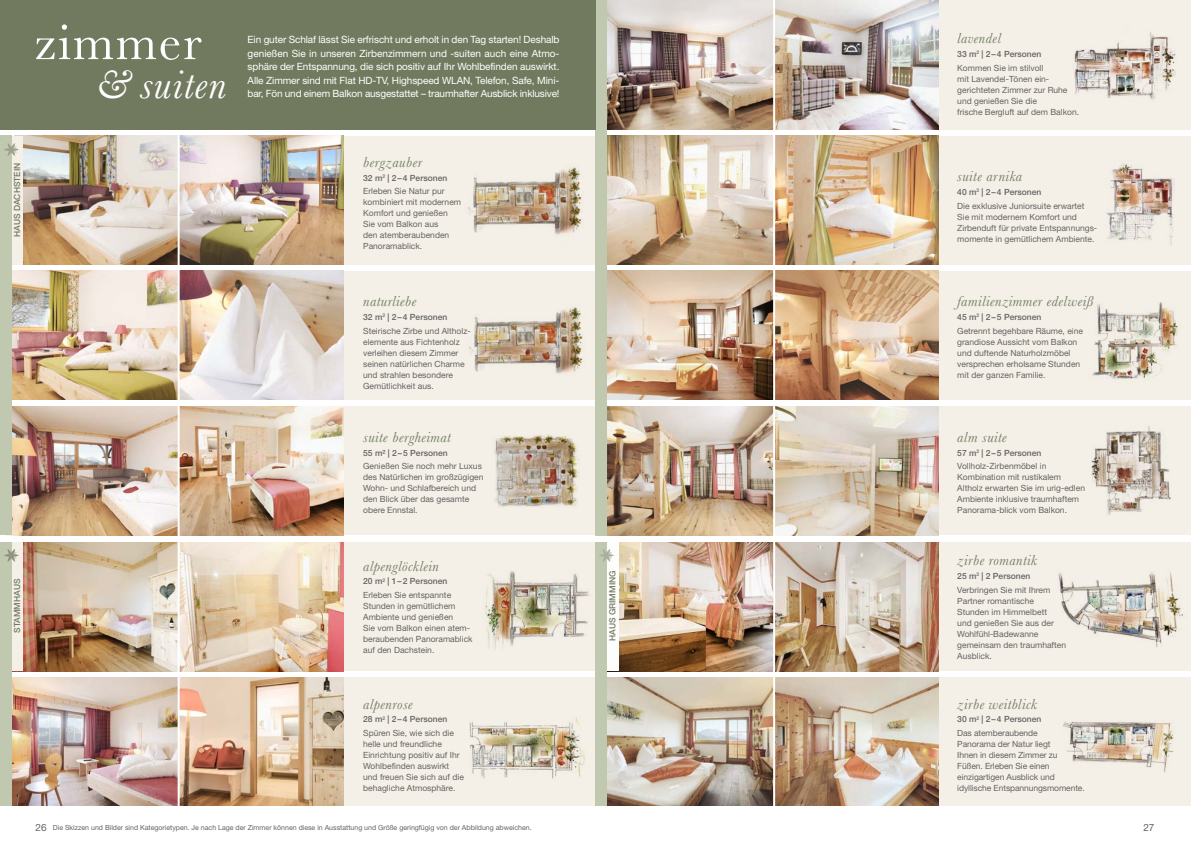
<style>
.page{position:relative;width:1191px;height:842px;background:#fff}
.page>*{position:absolute;margin:0;border:0;box-sizing:border-box;transform-origin:0 0}
.t1{font:51.6px "Baskerville";letter-spacing:.03em;color:#fff}
.t2{font:italic 41.3px "Baskerville";letter-spacing:.03em;color:#fff}
.t3{font:italic 15px "Baskerville";letter-spacing:.03em;color:#717a5f}
.t4{font:10px/13.5px "Helvetica Neue LT Std";letter-spacing:-.015em;color:#fff;text-align:justify}
.t5{font:10px "Helvetica Neue LT Std";color:#636362}
.t6{font:8.5px/11px "Helvetica Neue LT Std";color:#636362}
.t7{font:500 8.5px "Helvetica Neue LT Std";color:#717a5f}
.t8{font:500 8.5px "Helvetica Neue LT Std";color:#636362}
.t9{font:7px "Helvetica Neue LT Std";color:#636362}
.s1{font-weight:500}
</style>
<div class="page">
<div style="left:927px;top:0;width:264px;height:129px;background:#f4f0e8"></div>
<div style="left:927px;top:135px;width:264px;height:129px;background:#f4f0e8"></div>
<div style="left:332px;top:135px;width:266px;height:129px;background:#f4f0e8"></div>
<div style="left:927px;top:271px;width:264px;height:129px;background:#f4f0e8"></div>
<div style="left:332px;top:271px;width:266px;height:129px;background:#f4f0e8"></div>
<div style="left:927px;top:406px;width:264px;height:129px;background:#f4f0e8"></div>
<div style="left:332px;top:406px;width:266px;height:129px;background:#f4f0e8"></div>
<div style="left:927px;top:542px;width:264px;height:129px;background:#f4f0e8"></div>
<div style="left:332px;top:542px;width:266px;height:129px;background:#f4f0e8"></div>
<div style="left:927px;top:678px;width:264px;height:128px;background:#f4f0e8"></div>
<div style="left:332px;top:678px;width:266px;height:128px;background:#f4f0e8"></div>
<img style="left:607px;top:0;width:166px;height:129px">
<img style="left:607px;top:135px;width:166px;height:129px">
<img style="left:23px;top:135px;width:155px;height:129px">
<img style="left:607px;top:271px;width:166px;height:129px">
<img style="left:11px;top:271px;width:167px;height:129px">
<svg style="left:180px;top:271px;width:163px;height:129px;background:#d9ccc3"></svg>
<img style="left:607px;top:406px;width:166px;height:129px">
<img style="left:11px;top:406px;width:167px;height:129px">
<img style="left:619px;top:542px;width:154px;height:129px">
<img style="left:23px;top:542px;width:155px;height:129px">
<img style="left:607px;top:678px;width:166px;height:128px">
<img style="left:11px;top:678px;width:167px;height:128px">
<img style="left:775px;top:0;width:163px;height:129px">
<img style="left:775px;top:135px;width:163px;height:129px">
<img style="left:180px;top:135px;width:163px;height:129px">
<img style="left:775px;top:271px;width:163px;height:129px">
<svg style="left:775px;top:406px;width:163px;height:129px;background:#d5c7b5"></svg>
<img style="left:180px;top:406px;width:163px;height:129px">
<img style="left:775px;top:542px;width:163px;height:129px">
<svg style="left:180px;top:542px;width:163px;height:129px;background:#e4cbb2"></svg>
<img style="left:775px;top:678px;width:163px;height:128px">
<img style="left:180px;top:678px;width:163px;height:128px">
<img style="left:1058px;top:572px;width:125px;height:76px">
<img style="left:468px;top:167px;width:116px;height:68px">
<img style="left:1092px;top:302px;width:86px;height:82px">
<img style="left:469px;top:306px;width:115px;height:68px">
<img style="left:1091px;top:426px;width:80px;height:89px">
<img style="left:494px;top:434px;width:85px;height:74px">
<img style="left:1062px;top:721px;width:112px;height:52px">
<img style="left:1074px;top:32px;width:102px;height:68px">
<img style="left:1106px;top:163px;width:68px;height:82px">
<div style="left:595px;top:0;width:12px;height:535px;background:#c0c8af"></div>
<div style="left:0;top:0;width:595px;height:129px;background:#717a5f"></div>
<div style="left:11px;top:135px;width:12px;height:129px;background:#f4f0e8"></div>
<div style="left:11px;top:542px;width:12px;height:129px;background:#f4f0e8"></div>
<div style="left:595px;top:542px;width:12px;height:264px;background:#c0c8af"></div>
<div style="left:0;top:542px;width:11px;height:264px;background:#c0c8af"></div>
<div style="left:0;top:135px;width:11px;height:400px;background:#c0c8af"></div>
<img style="left:485px;top:571px;width:104px;height:78px">
<img style="left:469px;top:717px;width:117px;height:62px">
<svg style="left:4px;top:143px;width:15px;height:13px"></svg>
<svg style="left:4px;top:549px;width:15px;height:13px"></svg>
<svg style="left:599px;top:549px;width:15px;height:13px"></svg>
<h1 class="t1" style="left:35px;top:10px;width:168px">zimmer</h1>
<h2 class="t2" style="left:96px;top:57px;width:132px">&amp; suiten</h2>
<p class="t4" style="left:248px;top:33px;width:313px">Ein guter Schlaf lässt Sie erfrischt und erholt in den Tag starten! Deshalb genießen Sie in unseren Zirbenzimmern und -suiten auch eine Atmo&shy;sphäre der Entspannung, die sich positiv auf Ihr Wohlbefinden auswirkt.<br>Alle Zimmer sind mit Flat HD-TV, Highspeed WLAN, Telefon, Safe, Mini&shy;bar, Fön und einem Balkon ausgestattet – traumhafter Ausblick inklusive!</p>
<p class="t7" style="left:12px;top:237px;width:76px;rotate:-90deg">HAUS DACHSTEIN</p>
<h3 class="t3" style="left:363px;top:152px;width:60px">bergzauber</h3>
<p class="t6" style="left:363px;top:171px;width:86px;line-height:13.8px"><span class="s1">32 m</span><sup>2</sup> <span class="s1">| 2–4 Personen<br></span>Erleben Sie Natur pur</p>
<p class="t6" style="left:363px;top:197px;width:99px">kombiniert mit modernem<br>Komfort und genießen<br>Sie vom Balkon aus<br>den atemberaubenden<br>Panoramablick.</p>
<h3 class="t3" style="left:363px;top:291px;width:55px">naturliebe</h3>
<p class="t6" style="left:363px;top:310px;width:108px;line-height:13.8px"><span class="s1">32 m</span><sup>2</sup> <span class="s1">| 2–4 Personen<br></span>Steirische Zirbe und Altholz-</p>
<p class="t6" style="left:363px;top:336px;width:103px">elemente aus Fichtenholz verleihen diesem Zimmer seinen natürlichen Charme und strahlen besondere<br>Gemütlichkeit aus.</p>
<h3 class="t3" style="left:363px;top:427px;width:89px">suite bergheimat</h3>
<p class="t8" style="left:363px;top:447px;width:86px">55 m² | 2–5 Personen</p>
<p class="t6" style="left:363px;top:461px;width:122px">Genießen Sie noch mehr Luxus des Natürlichen im großzügigen<br>Wohn- und Schlafbereich und den Blick über das gesamte obere Ennstal.</p>
<h3 class="t3" style="left:363px;top:556px;width:77px">alpenglöcklein</h3>
<p class="t6" style="left:363px;top:574px;width:90px;line-height:13.8px"><span class="s1">20 m</span><sup>2</sup> <span class="s1">| 1–2 Personen<br></span>Erleben Sie entspannte</p>
<p class="t6" style="left:363px;top:601px;width:111px">Stunden in gemütlichem<br>Ambiente und genießen<br>Sie vom Balkon einen atem-- beraubenden Panoramablick auf den Dachstein.</p>
<p class="t7" style="left:12px;top:633px;width:56px;rotate:-90deg">STAMMHAUS</p>
<p class="t7" style="left:607px;top:641px;width:72px;rotate:-90deg">HAUS GRIMMING</p>
<h3 class="t3" style="left:363px;top:694px;width:51px">alpenrose</h3>
<p class="t6" style="left:363px;top:712px;width:92px;line-height:13.8px"><span class="s1">28 m</span><sup>2</sup> <span class="s1">| 2–4 Personen<br></span>Spüren Sie, wie sich die</p>
<p class="t6" style="left:363px;top:739px;width:102px">helle und freundliche<br>Einrichtung positiv auf Ihr<br>Wohlbefinden auswirkt und freuen Sie sich auf die behagliche Atmosphäre.</p>
<h3 class="t3" style="left:957px;top:28px;width:45px">lavendel</h3>
<p class="t6" style="left:957px;top:47px;width:88px;line-height:13.8px"><span class="s1">33 m</span><sup>2</sup> <span class="s1">| 2–4 Personen<br></span>Kommen Sie im stilvoll</p>
<p class="t6" style="left:957px;top:73px;width:123px">mit Lavendel-Tönen ein&shy;gerichteten Zimmer zur Ruhe und genießen Sie die<br>frische Bergluft auf dem Balkon.</p>
<h3 class="t3" style="left:957px;top:166px;width:66px">suite arnika</h3>
<p class="t6" style="left:957px;top:185px;width:129px;line-height:13.8px"><span class="s1">40 m</span><sup>2</sup> <span class="s1">| 2–4 Personen<br></span>Die exklusive Juniorsuite erwartet</p>
<p class="t6" style="left:957px;top:211px;width:141px">Sie mit modernem Komfort und<br>Zirbenduft für private Entspannungs&shy;momente in gemütlichem Ambiente.</p>
<h3 class="t3" style="left:957px;top:291px;width:137px">familienzimmer edelweiß</h3>
<p class="t6" style="left:957px;top:310px;width:127px;line-height:13.8px"><span class="s1">45 m</span><sup>2</sup> <span class="s1">| 2–5 Personen<br></span>Getrennt begehbare Räume, eine</p>
<p class="t6" style="left:957px;top:336px;width:124px">grandiose Aussicht vom Balkon und duftende Naturholzmöbel versprechen erholsame Stunden mit der ganzen Familie.</p>
<h3 class="t3" style="left:957px;top:427px;width:51px">alm suite</h3>
<p class="t6" style="left:957px;top:445px;width:91px;line-height:13.8px"><span class="s1">57 m</span><sup>2</sup> <span class="s1">| 2–5 Personen<br></span>Vollholz-Zirbenmöbel in</p>
<p class="t6" style="left:957px;top:472px;width:129px">Kombination mit rustikalem<br>Altholz erwarten Sie im urig-edlen<br>Ambiente inklusive traumhaftem<br>Panorama-blick vom Balkon.</p>
<h3 class="t3" style="left:957px;top:550px;width:81px">zirbe romantik</h3>
<p class="t6" style="left:957px;top:569px;width:95px;line-height:13.8px"><span class="s1">25 m</span><sup>2</sup> <span class="s1">| 2 Personen<br></span>Verbringen Sie mit Ihrem</p>
<p class="t6" style="left:957px;top:595px;width:110px">Partner romantische<br>Stunden im Himmelbett<br>und genießen Sie aus der<br>Wohlfühl-Badewanne gemeinsam den traumhaften<br>Ausblick.</p>
<h3 class="t3" style="left:957px;top:694px;width:81px">zirbe weitblick</h3>
<p class="t6" style="left:957px;top:712px;width:86px;line-height:13.8px"><span class="s1">30 m</span><sup>2</sup> <span class="s1">| 2–4 Personen<br></span>Das atemberaubende</p>
<p class="t6" style="left:957px;top:739px;width:129px">Panorama der Natur liegt<br>Ihnen in diesem Zimmer zu<br>Füßen. Erleben Sie einen einzigartigen Ausblick und idyllische Entspannungsmomente.</p>
<p class="t5" style="left:35px;top:821px;width:13px">26</p>
<p class="t5" style="left:1143px;top:821px;width:13px">27</p>
<p class="t9" style="left:53px;top:824px;width:480px">Die Skizzen und Bilder sind Kategorietypen. Je nach Lage der Zimmer können diese in Ausstattung und Größe geringfügig von der Abbildung abweichen.</p>
</div>
